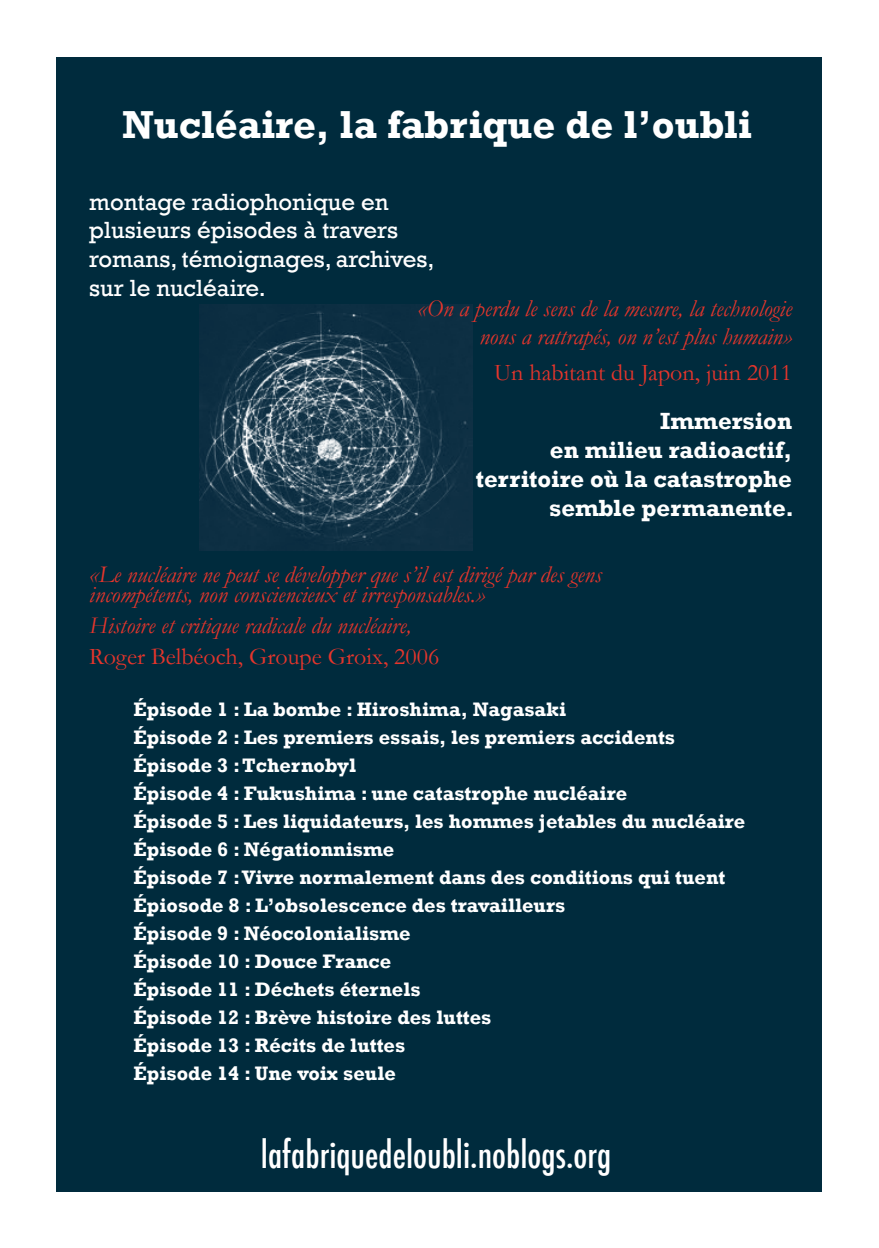
<style>
.page{position:relative;width:879px;height:1248px;background:#fff}
.page>*{position:absolute;margin:0;border:0;box-sizing:border-box;transform-origin:0 0}
.t1{font:700 40px "Rockwell";color:#fff}
.t2{font:500 condensed 36px "Futura";color:#fff}
.t3{font:italic 24px/28px "Garamond";color:#e5352c;text-align:right}
.t4{font:24px/28.8px "Rockwell";color:#fff}
.t5{font:700 24px/28.8px "Rockwell";color:#fff;text-align:right}
.t6{font:24px "Garamond";color:#e5352c}
.t7{font:700 20px/28px "Rockwell";color:#fff}
</style>
<div class="page">
<div style="left:57px;top:57px;width:765px;height:1134px;background:#002b3d"></div>
<img style="left:199px;top:305px;width:273px;height:245px">
<h1 class="t1" style="left:122px;top:101px;width:631px">Nucléaire, la fabrique de l’oubli</h1>
<p class="t4" style="left:89px;top:187px;width:347px">montage radiophonique en plusieurs épisodes à travers romans, témoignages, archives, sur le nucléaire.</p>
<p class="t3" style="left:417px;top:294px;width:376px">«On a perdu le sens de la mesure, la technologie nous a rattrapés, on n’est plus humain»</p>
<p class="t6" style="left:494px;top:358px;width:299px">Un habitant du Japon, juin 2011</p>
<p class="t5" style="left:476px;top:407px;width:319px">Immersion<br>en milieu radioactif, territoire où la catastrophe semble permanente.</p>
<p class="t3" style="left:89px;top:563px;width:514px;line-height:20px;text-align:left">«Le nucléaire ne peut se développer que s’il est dirigé par des gens incompétents, non consciencieux et irresponsables.»</p>
<p class="t3" style="left:89px;top:611px;width:324px">Histoire et critique radicale du nucléaire,</p>
<p class="t6" style="left:89px;top:642px;width:351px">Roger Belbéoch, Groupe Groix, 2006</p>
<p class="t7" style="left:134px;top:695px;width:613px">Épisode 1 : La bombe : Hiroshima, Nagasaki<br>Épisode 2 : Les premiers essais, les premiers accidents Épisode 3 : Tchernobyl<br>Épisode 4 : Fukushima : une catastrophe nucléaire<br>Épisode 5 : Les liquidateurs, les hommes jetables du nucléaire Épisode 6 : Négationnisme<br>Épisode 7 : Vivre normalement dans des conditions qui tuent Épiosode 8 : L’obsolescence des travailleurs<br>Épisode 9 : Néocolonialisme<br>Épisode 10 : Douce France<br>Épisode 11 : Déchets éternels<br>Épisode 12 : Brève histoire des luttes<br>Épisode 13 : Récits de luttes<br>Épisode 14 : Une voix seule</p>
<h2 class="t2" style="left:261px;top:1131px;width:352px">lafabriquedeloubli.noblogs.org</h2>
</div>
